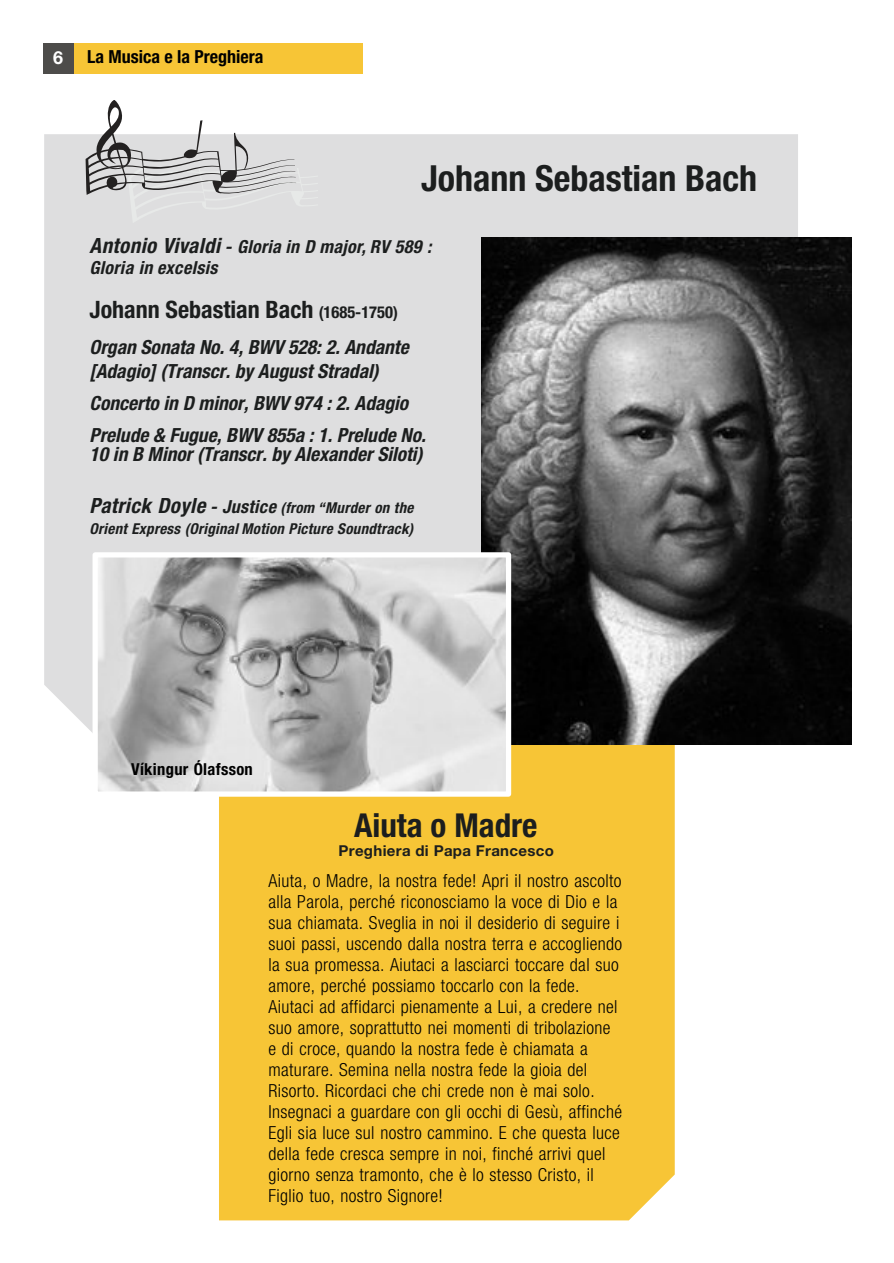
<style>
.page{position:relative;width:894px;height:1263px;background:#fff}
.page>*{position:absolute;margin:0;border:0;box-sizing:border-box;transform-origin:0 0}
.t1{font:700 condensed 36px "Helvetica Neue LT";color:#1c1e1e}
.t2{font:700 condensed 33px "Helvetica Neue LT";color:#1c1e1e}
.t3{font:700 condensed 24px "Helvetica Neue LT";color:#1c1e1e}
.t4{font:italic 700 condensed 19.5px/24px "Helvetica Neue LT";color:#1c1e1e}
.t5{font:300 condensed 18px/21px "Helvetica Neue LT";letter-spacing:.02em;color:#000}
.t6{font:italic 700 condensed 18px/21px "Helvetica Neue LT";letter-spacing:.02em;color:#1c1e1e}
.t7{font:700 condensed 18px "Helvetica Neue LT";color:#000}
.t8{font:700 18px "Helvetica Neue LT";color:#fff}
.t9{font:700 condensed 16.5px "Helvetica Neue LT";letter-spacing:.02em;color:#000}
.t10{font:italic 700 condensed 15px/21px "Helvetica Neue LT";letter-spacing:.02em;color:#1c1e1e}
.t11{font:700 15px "Helvetica Neue LT";letter-spacing:.02em;color:#1c1e1e}
.s1{font-size:21px}
.s2{font-size:16.5px}
.s3{font-size:18px}
</style>
<div class="page">
<div style="left:219px;top:745px;width:455px;height:475px;background:#f7c536"></div>
<div style="left:44px;top:134px;width:753px;height:598px;background:#dededf"></div>
<div style="left:74px;top:43px;width:289px;height:30px;background:#f7c536"></div>
<div style="left:43px;top:43px;width:30px;height:30px;background:#4d4c4a"></div>
<svg style="left:86px;top:100px;width:231px;height:123px"></svg>
<img style="left:481px;top:238px;width:369px;height:507px">
<img style="left:98px;top:558px;width:407px;height:233px">
<div style="left:92px;top:552px;width:419px;height:245px;border:5px solid #fff"></div>
<p class="t8" style="left:53px;top:51px;width:11px">6</p>
<p class="t7" style="left:87px;top:50px;width:178px">La Musica e la Preghiera</p>
<h1 class="t1" style="left:421px;top:165px;width:337px">Johann Sebastian Bach</h1>
<p class="t6" style="left:89px;top:238px;width:343px"><span class="s1">Antonio Vivaldi</span> - Gloria in D major, RV 589 :<br>Gloria in excelsis</p>
<h3 class="t3" style="left:89px;top:301px;width:310px">Johann Sebastian Bach <span class="s2">(1685-1750)</span></h3>
<p class="t4" style="left:89px;top:337px;width:320px">Organ Sonata No. 4, BWV 528: 2. Andante [Adagio] (Transcr. by August Stradal)</p>
<p class="t4" style="left:89px;top:388px;width:337px;line-height:32.1px">Concerto in D minor, BWV 974 : 2. Adagio<br>Prelude &amp; Fugue, BWV 855a : 1. Prelude No.</p>
<p class="t4" style="left:89px;top:444px;width:334px">10 in B Minor (Transcr. by Alexander Siloti)</p>
<p class="t10" style="left:89px;top:498px;width:325px"><span class="s1">Patrick Doyle</span> <span class="s3">- Justice</span> (from “Murder on the<br>Orient Express (Original Motion Picture Soundtrack)</p>
<p class="t9" style="left:131px;top:763px;width:123px">Víkingur Ólafsson</p>
<h2 class="t2" style="left:354px;top:814px;width:185px">Aiuta o Madre</h2>
<p class="t11" style="left:338px;top:845px;width:217px">Preghiera di Papa Francesco</p>
<p class="t5" style="left:268px;top:872px;width:355px">Aiuta, o Madre, la nostra fede! Apri il nostro ascolto alla Parola, perché riconosciamo la voce di Dio e la sua chiamata. Sveglia in noi il desiderio di seguire i suoi passi, uscendo dalla nostra terra e accogliendo la sua promessa. Aiutaci a lasciarci toccare dal suo amore, perché possiamo toccarlo con la fede.<br>Aiutaci ad affidarci pienamente a Lui, a credere nel suo amore, soprattutto nei momenti di tribolazione e di croce, quando la nostra fede è chiamata a maturare. Semina nella nostra fede la gioia del Risorto. Ricordaci che chi crede non è mai solo.<br>Insegnaci a guardare con gli occhi di Gesù, affinché Egli sia luce sul nostro cammino. E che questa luce della fede cresca sempre in noi, finché arrivi quel giorno senza tramonto, che è lo stesso Cristo, il Figlio tuo, nostro Signore!</p>
</div>
